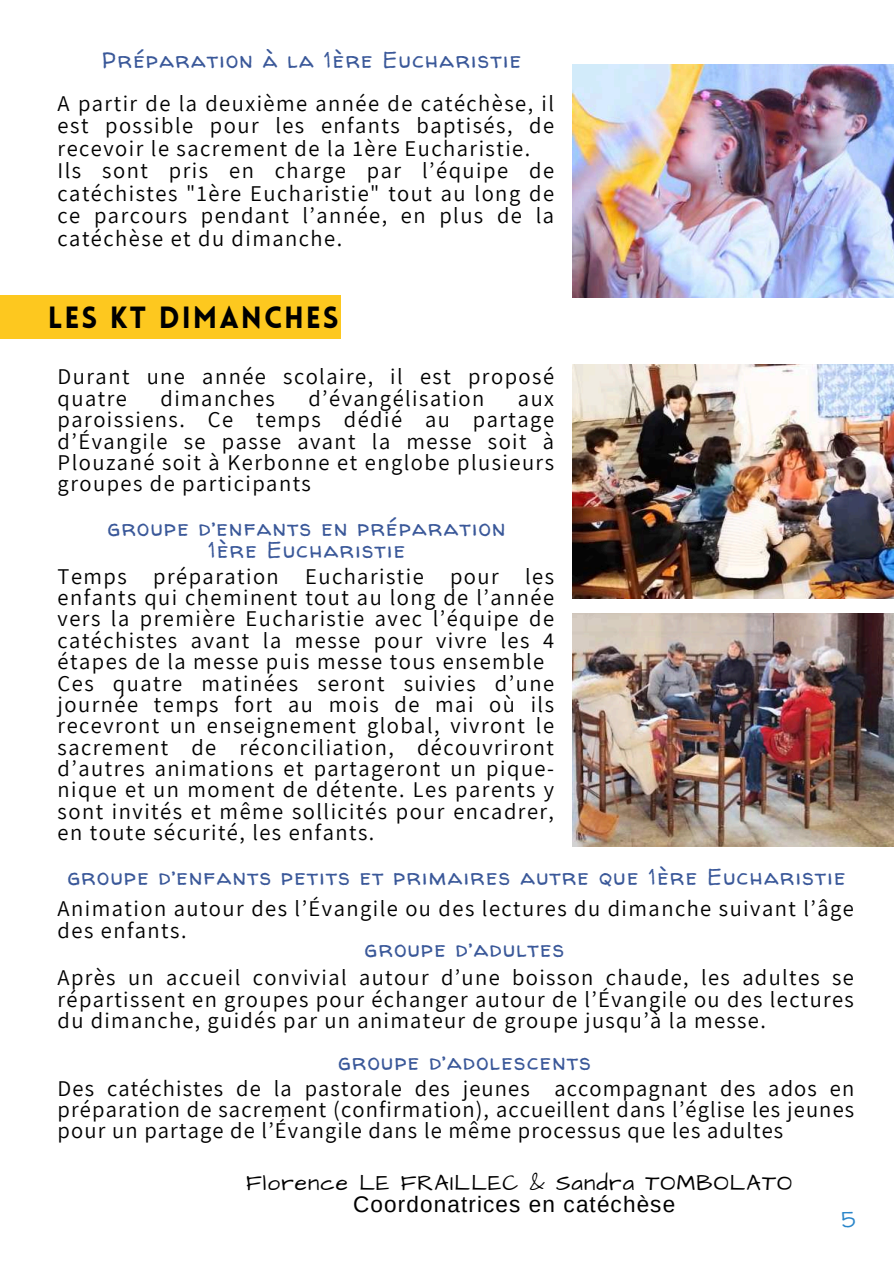
<style>
.page{position:relative;width:894px;height:1264px;background:#fff}
.page>*{position:absolute;margin:0;border:0;box-sizing:border-box;transform-origin:0 0}
.t1{font:900 30px "Lovelo";letter-spacing:.065em;color:#000}
.t2{font:22.5px/21.3px "Assistant";letter-spacing:.065em;color:#000}
.t3{font:22.5px/21.3px "Walter Turncoat";letter-spacing:.065em;color:#3a5899;text-align:center}
.t4{font:22.5px "Architects Daughter";letter-spacing:.05em;color:#000}
.t5{font:22.5px "Arimo";letter-spacing:.05em;color:#000}
.t6{font:21px "Walter Turncoat";color:#2985c9}
</style>
<div class="page">
<div style="left:0;top:295px;width:340px;height:43px;background:#fdc81f"></div>
<img style="left:572px;top:364px;width:321px;height:234px">
<img style="left:572px;top:613px;width:321px;height:233px">
<img style="left:572px;top:65px;width:321px;height:233px">
<p class="t3" style="left:102px;top:49px;width:420px">Préparation à la 1ère Eucharistie</p>
<p class="t2" style="left:58px;top:91px;width:498px;line-height:22.5px">A partir de la deuxième année de catéchèse, il est possible pour les enfants baptisés, de recevoir le sacrement de la 1ère Eucharistie.<br>Ils sont pris en charge par l’équipe de catéchistes "1ère Eucharistie" tout au long de ce parcours pendant l’année, en plus de la catéchèse et du dimanche.</p>
<h1 class="t1" style="left:48px;top:298px;width:292px">LES KT DIMANCHES</h1>
<p class="t2" style="left:58px;top:365px;width:498px">Durant une année scolaire, il est proposé quatre</p>
<p class="t2" style="left:160px;top:386px;width:116px">dimanches</p>
<p class="t2" style="left:308px;top:386px;width:177px">d’évangélisation</p>
<p class="t2" style="left:58px;top:386px;width:498px;text-align:justify;text-indent:460px">aux paroissiens. Ce temps dédié au partage d’Évangile se passe avant la messe soit à Plouzané soit à Kerbonne et englobe plusieurs groupes de participants</p>
<p class="t3" style="left:107px;top:517px;width:399px">groupe d’enfants en préparation<br>1ère Eucharistie</p>
<p class="t2" style="left:58px;top:564px;width:498px">Temps préparation Eucharistie pour les enfants qui cheminent tout au long de l’année vers la première Eucharistie avec l’équipe de catéchistes avant la messe pour vivre les 4 étapes de la messe puis messe tous ensemble Ces quatre matinées seront suivies d’une journée temps fort au mois de mai où ils recevront un enseignement global, vivront le sacrement de réconciliation, découvriront d’autres animations et partageront un pique&shy;nique et un moment de détente. Les parents y sont invités et même sollicités pour encadrer, en toute sécurité, les enfants.</p>
<p class="t3" style="left:67px;top:866px;width:779px">groupe d’enfants petits et primaires autre que 1ère Eucharistie</p>
<p class="t2" style="left:58px;top:897px;width:797px">Animation autour des l’Évangile ou des lectures du dimanche suivant l’âge des enfants.</p>
<p class="t2" style="left:58px;top:966px;width:797px;text-align:justify">Après un accueil convivial autour d’une boisson chaude, les adultes se répartissent en groupes pour échanger autour de l’Évangile ou des lectures du dimanche, guidés par un animateur de groupe jusqu’à la messe.</p>
<p class="t3" style="left:364px;top:937px;width:201px">groupe d’adultes</p>
<p class="t3" style="left:338px;top:1050px;width:254px">groupe d’adolescents</p>
<p class="t2" style="left:58px;top:1076px;width:797px;text-align:justify">Des catéchistes de la pastorale des jeunes accompagnant des ados en préparation de sacrement (confirmation), accueillent dans l’église les jeunes pour un partage de l’Évangile dans le même processus que les adultes</p>
<p class="t4" style="left:246px;top:1167px;width:547px">Florence LE FRAILLEC &amp; Sandra TOMBOLATO</p>
<p class="t5" style="left:353px;top:1190px;width:323px">Coordonatrices en catéchèse</p>
<p class="t6" style="left:841px;top:1204px;width:15px">5</p>
</div>
